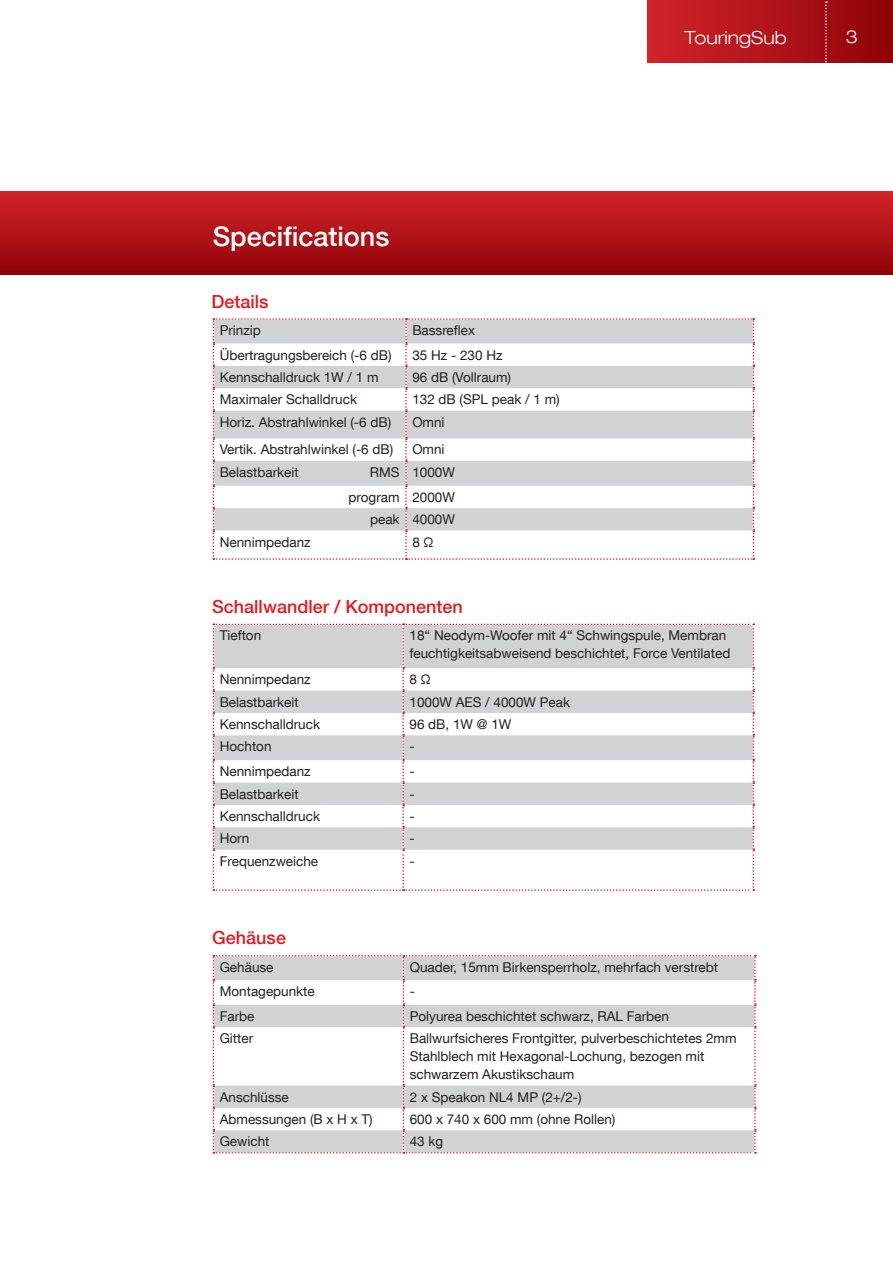
<style>
.page{position:relative;width:893px;height:1263px;background:#fff}
.page>*{position:absolute;margin:0;border:0;box-sizing:border-box;transform-origin:0 0}
.t1{font:500 27px "Helvetica Neue LT Com";color:#fff}
.t2{font:500 18px "Helvetica Neue LT Com";color:#e21a21}
.t3{font:300 expanded 18px "Helvetica Neue LT Com";color:#fff}
.t4{font:13.5px/18px "Helvetica Neue LT Com";color:#231f20}
</style>
<div class="page">
<div style="left:0;top:191px;width:893px;height:83px;background:linear-gradient(to bottom,#d2242a,#8f0308)"></div>
<div style="left:648px;top:0;width:245px;height:62px;background:linear-gradient(to right,#d2242a,#8e0307)"></div>
<svg style="left:825px;top:2px;width:2px;height:61px"></svg>
<svg style="left:213px;top:318px;width:541px;height:242px"></svg>
<svg style="left:213px;top:624px;width:541px;height:267px"></svg>
<svg style="left:213px;top:955px;width:543px;height:198px"></svg>
<h2 class="t3" style="left:685px;top:26px;width:104px">TouringSub</h2>
<h2 class="t3" style="left:846px;top:26px;width:14px">3</h2>
<h1 class="t1" style="left:213px;top:220px;width:178px">Specifications</h1>
<h2 class="t2" style="left:212px;top:291px;width:59px">Details</h2>
<p class="t4" style="left:220px;top:321px;width:43px">Prinzip</p>
<p class="t4" style="left:412px;top:321px;width:64px">Bassreflex</p>
<p class="t4" style="left:220px;top:345px;width:173px">Übertragungsbereich (-6 dB)</p>
<p class="t4" style="left:412px;top:345px;width:92px">35 Hz - 230 Hz</p>
<p class="t4" style="left:220px;top:368px;width:160px">Kennschalldruck 1W / 1 m</p>
<p class="t4" style="left:412px;top:368px;width:100px">96 dB (Vollraum)</p>
<p class="t4" style="left:220px;top:390px;width:139px">Maximaler Schalldruck</p>
<p class="t4" style="left:412px;top:390px;width:149px">132 dB (SPL peak / 1 m)</p>
<p class="t4" style="left:220px;top:413px;width:173px">Horiz. Abstrahlwinkel (-6 dB)</p>
<p class="t4" style="left:412px;top:413px;width:34px">Omni</p>
<p class="t4" style="left:220px;top:440px;width:175px">Vertik. Abstrahlwinkel (-6 dB)</p>
<p class="t4" style="left:412px;top:440px;width:34px">Omni</p>
<p class="t4" style="left:220px;top:463px;width:81px">Belastbarkeit</p>
<p class="t4" style="left:349px;top:459px;width:108px;line-height:24.9px;text-align:right">RMS 1000W program 2000W</p>
<p class="t4" style="left:370px;top:510px;width:86px">peak 4000W</p>
<p class="t4" style="left:220px;top:532px;width:93px">Nennimpedanz</p>
<p class="t4" style="left:412px;top:532px;width:23px">8 Ω</p>
<h2 class="t2" style="left:212px;top:596px;width:252px">Schallwandler / Komponenten</h2>
<p class="t4" style="left:220px;top:626px;width:43px">Tiefton</p>
<p class="t4" style="left:409px;top:626px;width:322px">18“ Neodym-Woofer mit 4“ Schwingspule, Membran feuchtigkeitsabweisend beschichtet, Force Ventilated</p>
<p class="t4" style="left:220px;top:670px;width:93px">Nennimpedanz</p>
<p class="t4" style="left:409px;top:670px;width:23px">8 Ω</p>
<p class="t4" style="left:220px;top:692px;width:81px">Belastbarkeit</p>
<p class="t4" style="left:409px;top:692px;width:162px">1000W AES / 4000W Peak</p>
<p class="t4" style="left:220px;top:715px;width:102px">Kennschalldruck</p>
<p class="t4" style="left:409px;top:715px;width:103px">96 dB, 1W @ 1W</p>
<p class="t4" style="left:220px;top:737px;width:53px">Hochton</p>
<p class="t4" style="left:409px;top:737px;width:7px">-</p>
<p class="t4" style="left:220px;top:762px;width:93px">Nennimpedanz</p>
<p class="t4" style="left:409px;top:762px;width:7px">-</p>
<p class="t4" style="left:220px;top:784px;width:81px">Belastbarkeit</p>
<p class="t4" style="left:409px;top:784px;width:7px">-</p>
<p class="t4" style="left:220px;top:807px;width:102px">Kennschalldruck</p>
<p class="t4" style="left:409px;top:807px;width:7px">-</p>
<p class="t4" style="left:220px;top:829px;width:31px">Horn</p>
<p class="t4" style="left:409px;top:829px;width:7px">-</p>
<p class="t4" style="left:220px;top:852px;width:100px">Frequenzweiche</p>
<p class="t4" style="left:409px;top:852px;width:7px">-</p>
<h2 class="t2" style="left:212px;top:927px;width:75px">Gehäuse</h2>
<p class="t4" style="left:220px;top:958px;width:55px">Gehäuse</p>
<p class="t4" style="left:410px;top:958px;width:310px">Quader, 15mm Birkensperrholz, mehrfach verstrebt</p>
<p class="t4" style="left:220px;top:982px;width:97px">Montagepunkte</p>
<p class="t4" style="left:410px;top:982px;width:7px">-</p>
<p class="t4" style="left:220px;top:1007px;width:36px">Farbe</p>
<p class="t4" style="left:410px;top:1007px;width:261px">Polyurea beschichtet schwarz, RAL Farben</p>
<p class="t4" style="left:220px;top:1029px;width:35px">Gitter</p>
<p class="t4" style="left:410px;top:1029px;width:328px">Ballwurfsicheres Frontgitter, pulverbeschichtetes 2mm<br>Stahlblech mit Hexagonal-Lochung, bezogen mit schwarzem Akustikschaum</p>
<p class="t4" style="left:220px;top:1087px;width:71px">Anschlüsse</p>
<p class="t4" style="left:410px;top:1087px;width:173px">2 x Speakon NL4 MP (2+/2-)</p>
<p class="t4" style="left:220px;top:1110px;width:155px">Abmessungen (B x H x T)</p>
<p class="t4" style="left:410px;top:1110px;width:207px">600 x 740 x 600 mm (ohne Rollen)</p>
<p class="t4" style="left:220px;top:1132px;width:51px">Gewicht</p>
<p class="t4" style="left:410px;top:1132px;width:35px">43 kg</p>
</div>
